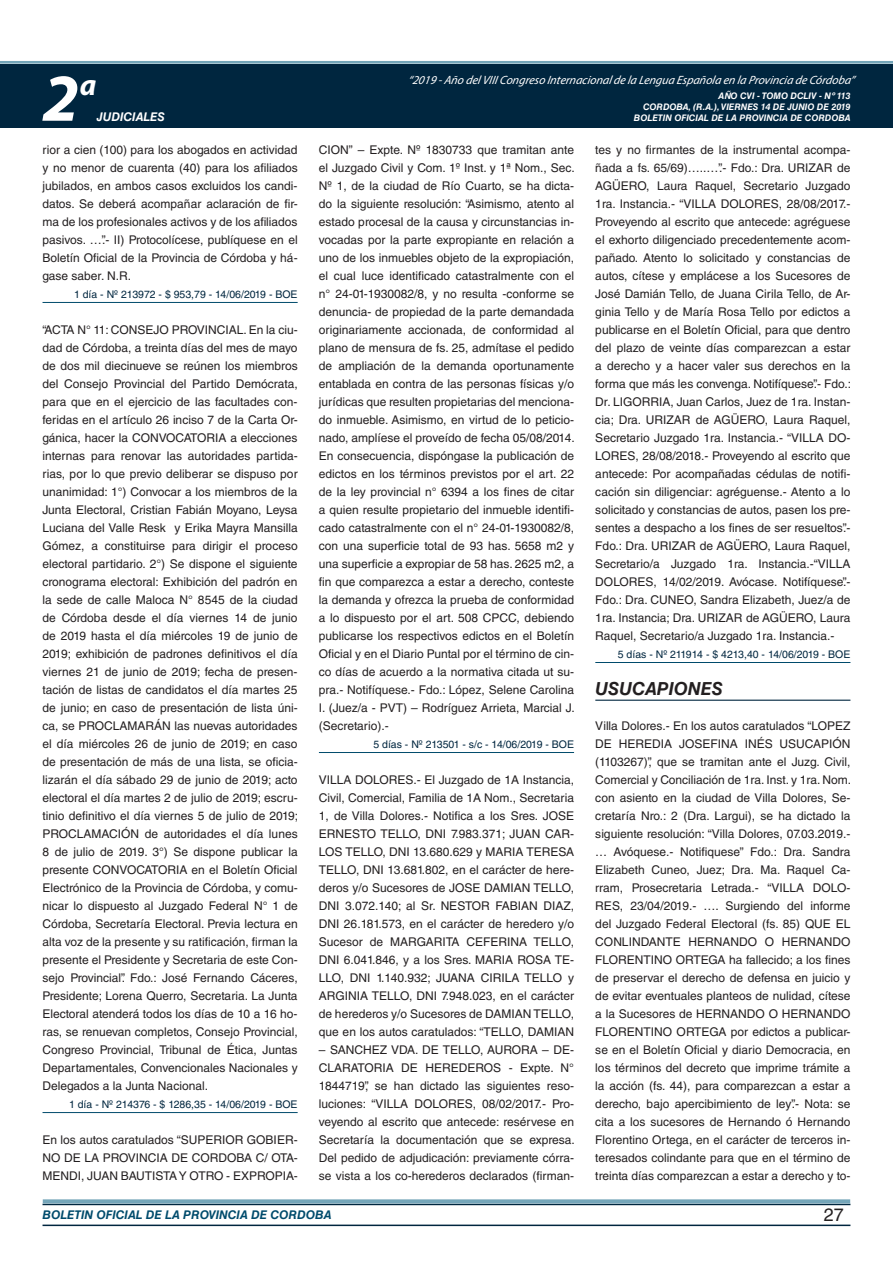
<style>
.page{position:relative;width:893px;height:1263px;background:#fff}
.page>*{position:absolute;margin:0;border:0;box-sizing:border-box;transform-origin:0 0}
.t1{font:italic 700 67.5px "Myriad Pro";color:#fff}
.t2{font:italic 700 30px "Myriad Pro";color:#fff}
.t3{font:italic 700 18px "Helvetica LT Std";color:#231f20}
.t4{font:18px "Helvetica LT Std";color:#231f20}
.t5{font:12px/18px "Helvetica LT Std";color:#231f20;text-align:justify}
.t6{font:italic 12px "Myriad Pro";color:#fff}
.t7{font:italic 700 12px "Helvetica LT Std";color:#004b6c}
.t8{font:italic 700 12px "Helvetica LT Std";color:#fff}
.t9{font:10.5px "Helvetica LT Std";color:#00263f}
.t10{font:italic 700 9px/10.8px "Helvetica LT Std";color:#fff;text-align:right}
</style>
<div class="page">
<div style="left:0;top:61px;width:893px;height:6px;background:#fff;opacity:.75"></div>
<div style="left:0;top:64px;width:893px;height:64px;background:#00263f"></div>
<hr style="left:43px;top:1224px;width:807px;height:2px;background:#00263f">
<div style="left:42px;top:1198px;width:809px;height:8px;background:#fff;opacity:.75"></div>
<hr style="left:43px;top:302px;width:255px;height:1px;background:#004b6c">
<hr style="left:43px;top:1112px;width:255px;height:1px;background:#004b6c">
<hr style="left:319px;top:752px;width:255px;height:1px;background:#004b6c">
<hr style="left:595px;top:662px;width:255px;height:1px;background:#004b6c">
<hr style="left:595px;top:700px;width:255px;height:1px;background:#00263f">
<h2 class="t2" style="left:80px;top:66px;width:18px">a</h2>
<p class="t6" style="left:408px;top:72px;width:448px">“2019 -Año delVIIICongreso Internacionalde la Lengua Esp añola en la Provincia de Córdoba”</p>
<h1 class="t1" style="left:43px;top:54px;width:38px">2</h1>
<p class="t10" style="left:643px;top:91px;width:209px">AÑO CVI - TOMO DCLIV - Nº 113<br>CORDOBA, (R.A.), VIERNES 14 DE JUNIO DE 2019</p>
<p class="t8" style="left:97px;top:110px;width:70px">JUDICIALES</p>
<p class="t10" style="left:634px;top:112px;width:218px">BOLETIN OFICIAL DE LA PROVINCIA DE CORDOBA</p>
<p class="t5" style="left:43px;top:141px;width:257px">rior a cien (100) para los abogados en actividad y no menor de cuarenta (40) para los afiliados jubilados, en ambos casos excluidos los candi&shy;datos. Se deberá acompañar aclaración de fir&shy;ma de los profesionales activos y de los afiliados pasivos. …”.- II) Protocolícese, publíquese en el Boletín Oficial de la Provincia de Córdoba y há&shy;gase saber. N.R.</p>
<p class="t9" style="left:74px;top:288px;width:225px">1 día - Nº 213972 - $ 953,79 - 14/06/2019 - BOE</p>
<p class="t5" style="left:43px;top:321px;width:257px">“ACTA N° 11: CONSEJO PROVINCIAL. En la ciu&shy;dad de Córdoba, a treinta días del mes de mayo de dos mil diecinueve se reúnen los miembros del Consejo Provincial del Partido Demócrata, para que en el ejercicio de las facultades con&shy;feridas en el artículo 26 inciso 7 de la Carta Or&shy;gánica, hacer la CONVOCATORIA a elecciones internas para renovar las autoridades partida&shy;rias, por lo que previo deliberar se dispuso por unanimidad: 1°) Convocar a los miembros de la Junta Electoral, Cristian Fabián Moyano, Leysa Luciana del Valle Resk y Erika Mayra Mansilla Gómez, a constituirse para dirigir el proceso electoral partidario. 2°) Se dispone el siguiente cronograma electoral: Exhibición del padrón en la sede de calle Maloca N° 8545 de la ciudad de Córdoba desde el día viernes 14 de junio de 2019 hasta el día miércoles 19 de junio de 2019; exhibición de padrones definitivos el día viernes 21 de junio de 2019; fecha de presen&shy;tación de listas de candidatos el día martes 25 de junio; en caso de presentación de lista úni&shy;ca, se PROCLAMARÁN las nuevas autoridades el día miércoles 26 de junio de 2019; en caso de presentación de más de una lista, se oficia&shy;lizarán el día sábado 29 de junio de 2019; acto electoral el día martes 2 de julio de 2019; escru&shy;tinio definitivo el día viernes 5 de julio de 2019; PROCLAMACIÓN de autoridades el día lunes 8 de julio de 2019. 3°) Se dispone publicar la presente CONVOCATORIA en el Boletín Oficial Electrónico de la Provincia de Córdoba, y comu&shy;nicar lo dispuesto al Juzgado Federal N° 1 de Córdoba, Secretaría Electoral. Previa lectura en alta voz de la presente y su ratificación, firman la presente el Presidente y Secretaria de este Con&shy;sejo Provincial”. Fdo.: José Fernando Cáceres, Presidente; Lorena Querro, Secretaria. La Junta Electoral atenderá todos los días de 10 a 16 ho&shy;ras, se renuevan completos, Consejo Provincial, Congreso Provincial, Tribunal de Ética, Juntas Departamentales, Convencionales Nacionales y Delegados a la Junta Nacional.</p>
<p class="t9" style="left:69px;top:1098px;width:230px">1 día - Nº 214376 - $ 1286,35 - 14/06/2019 - BOE</p>
<p class="t5" style="left:43px;top:1131px;width:257px">En los autos caratulados “SUPERIOR GOBIER-NO DE LA PROVINCIA DE CORDOBA C/ OTA-MENDI, JUAN BAUTISTA Y OTRO - EXPROPIA-</p>
<p class="t5" style="left:319px;top:141px;width:257px">CION” – Expte. Nº 1830733 que tramitan ante el Juzgado Civil y Com. 1º Inst. y 1ª Nom., Sec.<br>Nº 1, de la ciudad de Río Cuarto, se ha dicta&shy;do la siguiente resolución: “Asimismo, atento al estado procesal de la causa y circunstancias in&shy;vocadas por la parte expropiante en relación a uno de los inmuebles objeto de la expropiación, el cual luce identificado catastralmente con el n° 24-01-1930082/8, y no resulta -conforme se denuncia- de propiedad de la parte demandada originariamente accionada, de conformidad al plano de mensura de fs. 25, admítase el pedido de ampliación de la demanda oportunamente entablada en contra de las personas físicas y/o jurídicas que resulten propietarias del menciona&shy;do inmueble. Asimismo, en virtud de lo peticio&shy;nado, amplíese el proveído de fecha 05/08/2014.<br>En consecuencia, dispóngase la publicación de edictos en los términos previstos por el art. 22 de la ley provincial n° 6394 a los fines de citar a quien resulte propietario del inmueble identifi&shy;cado catastralmente con el n° 24-01-1930082/8, con una superficie total de 93 has. 5658 m2 y una superficie a expropiar de 58 has. 2625 m2, a fin que comparezca a estar a derecho, conteste la demanda y ofrezca la prueba de conformidad a lo dispuesto por el art. 508 CPCC, debiendo publicarse los respectivos edictos en el Boletín Oficial y en el Diario Puntal por el término de cin&shy;co días de acuerdo a la normativa citada ut su&shy;pra.- Notifíquese.- Fdo.: López, Selene Carolina I. (Juez/a - PVT) – Rodríguez Arrieta, Marcial J. (Secretario).-</p>
<p class="t9" style="left:373px;top:738px;width:202px">5 días - Nº 213501 - s/c - 14/06/2019 - BOE</p>
<p class="t5" style="left:319px;top:771px;width:257px">VILLA DOLORES.- El Juzgado de 1A Instancia, Civil, Comercial, Familia de 1A Nom., Secretaria 1, de Villa Dolores.- Notifica a los Sres. JOSE ERNESTO TELLO, DNI 7.983.371; JUAN CAR-LOS TELLO, DNI 13.680.629 y MARIA TERESA TELLO, DNI 13.681.802, en el carácter de here&shy;deros y/o Sucesores de JOSE DAMIAN TELLO, DNI 3.072.140; al Sr. NESTOR FABIAN DIAZ, DNI 26.181.573, en el carácter de heredero y/o Sucesor de MARGARITA CEFERINA TELLO, DNI 6.041.846, y a los Sres. MARIA ROSA TE-LLO, DNI 1.140.932; JUANA CIRILA TELLO y ARGINIA TELLO, DNI 7.948.023, en el carácter de herederos y/o Sucesores de DAMIAN TELLO, que en los autos caratulados: “TELLO, DAMIAN</p>
<p class="t5" style="left:319px;top:1041px;width:257px">– SANCHEZ VDA. DE TELLO, AURORA – DE-CLARATORIA DE HEREDEROS - Expte. N° 1844719”, se han dictado las siguientes reso&shy;luciones: “VILLA DOLORES, 08/02/2017.- Pro&shy;veyendo al escrito que antecede: resérvese en Secretaría la documentación que se expresa.<br>Del pedido de adjudicación: previamente córra&shy;se vista a los co-herederos declarados (firman-</p>
<p class="t5" style="left:595px;top:141px;width:257px">tes y no firmantes de la instrumental acompa&shy;ñada a fs. 65/69)…..…”.- Fdo.: Dra. URIZAR de AGÜERO, Laura Raquel, Secretario Juzgado 1ra. Instancia.- “VILLA DOLORES, 28/08/2017.- Proveyendo al escrito que antecede: agréguese el exhorto diligenciado precedentemente acom&shy;pañado. Atento lo solicitado y constancias de autos, cítese y emplácese a los Sucesores de José Damián Tello, de Juana Cirila Tello, de Ar&shy;ginia Tello y de María Rosa Tello por edictos a publicarse en el Boletín Oficial, para que dentro del plazo de veinte días comparezcan a estar a derecho y a hacer valer sus derechos en la forma que más les convenga. Notifíquese”.- Fdo.:<br>Dr. LIGORRIA, Juan Carlos, Juez de 1ra. Instan&shy;cia; Dra. URIZAR de AGÜERO, Laura Raquel, Secretario Juzgado 1ra. Instancia.- “VILLA DO-LORES, 28/08/2018.- Proveyendo al escrito que antecede: Por acompañadas cédulas de notifi&shy;cación sin diligenciar: agréguense.- Atento a lo solicitado y constancias de autos, pasen los pre&shy;sentes a despacho a los fines de ser resueltos”.- Fdo.: Dra. URIZAR de AGÜERO, Laura Raquel, Secretario/a Juzgado 1ra. Instancia.-“VILLA DOLORES, 14/02/2019. Avócase. Notifíquese”.- Fdo.: Dra. CUNEO, Sandra Elizabeth, Juez/a de 1ra. Instancia; Dra. URIZAR de AGÜERO, Laura Raquel, Secretario/a Juzgado 1ra. Instancia.-</p>
<p class="t9" style="left:618px;top:648px;width:234px">5 días - Nº 211914 - $ 4213,40 - 14/06/2019 - BOE</p>
<h3 class="t3" style="left:595px;top:678px;width:129px">USUCAPIONES</h3>
<p class="t5" style="left:595px;top:717px;width:257px">Villa Dolores.- En los autos caratulados “LOPEZ DE HEREDIA JOSEFINA INÉS USUCAPIÓN (1103267)”, que se tramitan ante el Juzg. Civil, Comercial y Conciliación de 1ra. Inst. y 1ra. Nom. con asiento en la ciudad de Villa Dolores, Se&shy;cretaría Nro.: 2 (Dra. Largui), se ha dictado la siguiente resolución: “Villa Dolores, 07.03.2019.- … Avóquese.- Notifiquese” Fdo.: Dra. Sandra Elizabeth Cuneo, Juez; Dra. Ma. Raquel Ca&shy;rram, Prosecretaria Letrada.- “VILLA DOLO-RES, 23/04/2019.- …. Surgiendo del informe del Juzgado Federal Electoral (fs. 85) QUE EL CONLINDANTE HERNANDO O HERNANDO FLORENTINO ORTEGA ha fallecido; a los fines de preservar el derecho de defensa en juicio y de evitar eventuales planteos de nulidad, cítese a la Sucesores de HERNANDO O HERNANDO FLORENTINO ORTEGA por edictos a publicar&shy;se en el Boletín Oficial y diario Democracia, en los términos del decreto que imprime trámite a la acción (fs. 44), para comparezcan a estar a derecho, bajo apercibimiento de ley”.- Nota: se cita a los sucesores de Hernando ó Hernando Florentino Ortega, en el carácter de terceros in&shy;teresados colindante para que en el término de treinta días comparezcan a estar a derecho y to-</p>
<p class="t7" style="left:43px;top:1208px;width:290px">BOLETIN OFICIAL DE LA PROVINCIA DE CORDOBA</p>
<h3 class="t4" style="left:824px;top:1204px;width:22px">27</h3>
</div>
